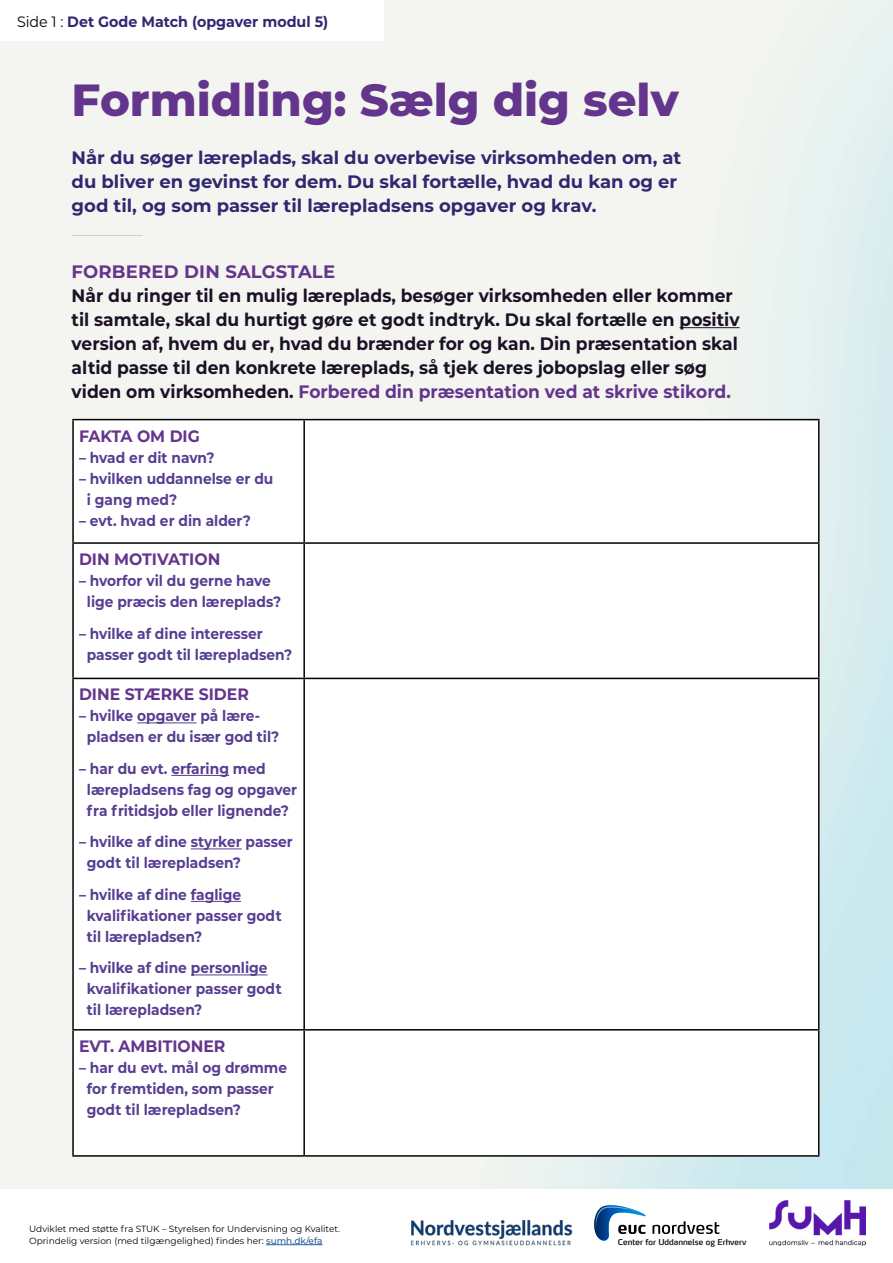
<style>
.page{position:relative;width:893px;height:1263px;background:#fff}
.page>*{position:absolute;margin:0;border:0;box-sizing:border-box;transform-origin:0 0}
.RUBRIK_size_2_H1{font:800 45px "Montserrat";color:#64358c}
.Brødtekst_P_copy{font:700 18px/24px "Montserrat";color:#1b1025;scale:.95 1}
.Manchet__H2{font:700 18px/24px "Montserrat";color:#2f2870}
.Mellemrubrik_H3{font:700 18px "Montserrat";letter-spacing:.01em;color:#64358c}
.BRØD_all_caps_fed_lilla_11_pt{font:700 16.5px "Montserrat";color:#64358c;scale:.95 1}
.Brødtekst_Bullits_skema{font:700 15px "Montserrat";color:#573e91;scale:.92 1}
.Sidetals-rubrik{font:700 15px "Montserrat";color:#2f2870;scale:.95 1}
.Disclaimer_tekst{font:9px "Montserrat";color:#000}
.t1{font:7.95px "Max LF";color:#000}
.s1{font-weight:400;color:#000}
.s2{color:#64358c}
.s3{font-weight:500;color:#275b9b}
</style>
<div class="page">
<hr style="left:679px;top:327px;width:61px;height:1px;background:#1b1025">
<hr style="left:72px;top:235px;width:71px;height:1px;background:#d5d2c3">
<hr style="left:72px;top:419px;width:232px;height:1px;background:#000">
<hr style="left:72px;top:420px;width:2px;height:122px;background:#000">
<hr style="left:304px;top:419px;width:516px;height:1px;background:#000">
<hr style="left:303px;top:420px;width:2px;height:122px;background:#000">
<hr style="left:818px;top:420px;width:2px;height:122px;background:#000">
<hr style="left:72px;top:542px;width:232px;height:2px;background:#000">
<hr style="left:72px;top:544px;width:2px;height:134px;background:#000">
<hr style="left:304px;top:542px;width:516px;height:2px;background:#000">
<hr style="left:303px;top:544px;width:2px;height:134px;background:#000">
<hr style="left:818px;top:544px;width:2px;height:134px;background:#000">
<hr style="left:72px;top:678px;width:232px;height:1px;background:#000">
<hr style="left:72px;top:679px;width:2px;height:350px;background:#000">
<hr style="left:304px;top:678px;width:516px;height:1px;background:#000">
<hr style="left:303px;top:679px;width:2px;height:350px;background:#000">
<hr style="left:818px;top:679px;width:2px;height:350px;background:#000">
<hr style="left:72px;top:1029px;width:232px;height:1px;background:#000">
<hr style="left:72px;top:1030px;width:2px;height:125px;background:#000">
<hr style="left:304px;top:1029px;width:516px;height:1px;background:#000">
<hr style="left:303px;top:1030px;width:2px;height:125px;background:#000">
<hr style="left:818px;top:1030px;width:2px;height:125px;background:#000">
<hr style="left:72px;top:1155px;width:232px;height:2px;background:#000">
<hr style="left:304px;top:1155px;width:516px;height:2px;background:#000">
<hr style="left:137px;top:722px;width:59px;height:1px;background:#573e91">
<hr style="left:171px;top:775px;width:58px;height:1px;background:#573e91">
<hr style="left:191px;top:848px;width:51px;height:1px;background:#573e91">
<hr style="left:191px;top:901px;width:50px;height:1px;background:#573e91">
<hr style="left:191px;top:974px;width:77px;height:1px;background:#573e91">
<hr style="left:266px;top:1244px;width:57px;height:1px;background:#275b9b">
<svg style="left:594px;top:1205px;width:126px;height:36px"></svg>
<img style="left:411px;top:1220px;width:162px;height:26px">
<img style="left:770px;top:1201px;width:96px;height:45px">
<p class="Sidetals-rubrik" style="left:17px;top:11px;width:329px"><span class="s1">Side 1 :</span> Det Gode Match (opgaver modul 5)</p>
<h1 class="RUBRIK_size_2_H1" style="left:72px;top:67px;width:608px">Formidling: Sælg dig selv</h1>
<h2 class="Manchet__H2" style="left:72px;top:145px;width:611px">Når du søger læreplads, skal du overbevise virksomheden om, at du bliver en gevinst for dem. Du skal fortælle, hvad du kan og er god til, og som passer til lærepladsens opgaver og krav.</h2>
<h3 class="Mellemrubrik_H3" style="left:72px;top:258px;width:265px">FORBERED DIN SALGSTALE</h3>
<p class="Brødtekst_P_copy" style="left:72px;top:283px;width:705px">Når du ringer til en mulig læreplads, besøger virksomheden eller kommer til samtale, skal du hurtigt gøre et godt indtryk. Du skal fortælle en positiv version af, hvem du er, hvad du brænder for og kan. Din præsentation skal altid passe til den konkrete læreplads, så tjek deres jobopslag eller søg viden om virksomheden. <span class="s2">Forbered din præsentation ved at skrive stikord.</span></p>
<p class="BRØD_all_caps_fed_lilla_11_pt" style="left:79px;top:424px;width:129px">FAKTA OM DIG</p>
<p class="Brødtekst_Bullits_skema" style="left:79px;top:446px;width:149px">– hvad er dit navn?</p>
<p class="Brødtekst_Bullits_skema" style="left:79px;top:467px;width:213px">– hvilken uddannelse er du</p>
<p class="Brødtekst_Bullits_skema" style="left:87px;top:488px;width:100px">i gang med?</p>
<p class="Brødtekst_Bullits_skema" style="left:79px;top:509px;width:188px">– evt. hvad er din alder?</p>
<p class="BRØD_all_caps_fed_lilla_11_pt" style="left:79px;top:547px;width:150px">DIN MOTIVATION</p>
<p class="Brødtekst_Bullits_skema" style="left:79px;top:570px;width:210px">– hvorfor vil du gerne have</p>
<p class="Brødtekst_Bullits_skema" style="left:87px;top:591px;width:213px">lige præcis den læreplads?</p>
<p class="Brødtekst_Bullits_skema" style="left:79px;top:622px;width:201px">– hvilke af dine interesser</p>
<p class="Brødtekst_Bullits_skema" style="left:87px;top:643px;width:225px">passer godt til lærepladsen?</p>
<p class="BRØD_all_caps_fed_lilla_11_pt" style="left:79px;top:683px;width:180px">DINE STÆRKE SIDER</p>
<p class="Brødtekst_Bullits_skema" style="left:79px;top:705px;width:198px">– hvilke opgaver på lære-</p>
<p class="Brødtekst_Bullits_skema" style="left:87px;top:726px;width:211px">pladsen er du især god til?</p>
<p class="Brødtekst_Bullits_skema" style="left:79px;top:758px;width:204px">– har du evt. erfaring med</p>
<p class="Brødtekst_Bullits_skema" style="left:87px;top:779px;width:230px">lærepladsens fag og opgaver</p>
<p class="Brødtekst_Bullits_skema" style="left:87px;top:800px;width:221px">fra fritidsjob eller lignende?</p>
<p class="Brødtekst_Bullits_skema" style="left:79px;top:831px;width:234px">– hvilke af dine styrker passer</p>
<p class="Brødtekst_Bullits_skema" style="left:87px;top:852px;width:169px">godt til lærepladsen?</p>
<p class="Brødtekst_Bullits_skema" style="left:79px;top:884px;width:178px">– hvilke af dine faglige</p>
<p class="Brødtekst_Bullits_skema" style="left:87px;top:905px;width:213px">kvalifikationer passer godt</p>
<p class="Brødtekst_Bullits_skema" style="left:87px;top:926px;width:127px">til lærepladsen?</p>
<p class="Brødtekst_Bullits_skema" style="left:79px;top:957px;width:206px">– hvilke af dine personlige</p>
<p class="Brødtekst_Bullits_skema" style="left:87px;top:978px;width:213px">kvalifikationer passer godt</p>
<p class="Brødtekst_Bullits_skema" style="left:87px;top:999px;width:127px">til lærepladsen?</p>
<p class="BRØD_all_caps_fed_lilla_11_pt" style="left:79px;top:1034px;width:156px">EVT. AMBITIONER</p>
<p class="Brødtekst_Bullits_skema" style="left:79px;top:1057px;width:228px">– har du evt. mål og drømme</p>
<p class="Brødtekst_Bullits_skema" style="left:87px;top:1078px;width:205px">for fremtiden, som passer</p>
<p class="Brødtekst_Bullits_skema" style="left:87px;top:1099px;width:169px">godt til lærepladsen?</p>
<p class="Disclaimer_tekst" style="left:29px;top:1222px;width:313px">Udviklet med støtte fra STUK – Styrelsen for Undervisning og Kvalitet.</p>
<p class="Disclaimer_tekst" style="left:29px;top:1234px;width:295px">Oprindelig version (med tilgængelighed) findes her: <span class="s3">sumh.dk/efa</span></p>
<p class="t1" style="left:618px;top:1237px;width:130px">Center for Uddannelse og Erhverv</p>
</div>
